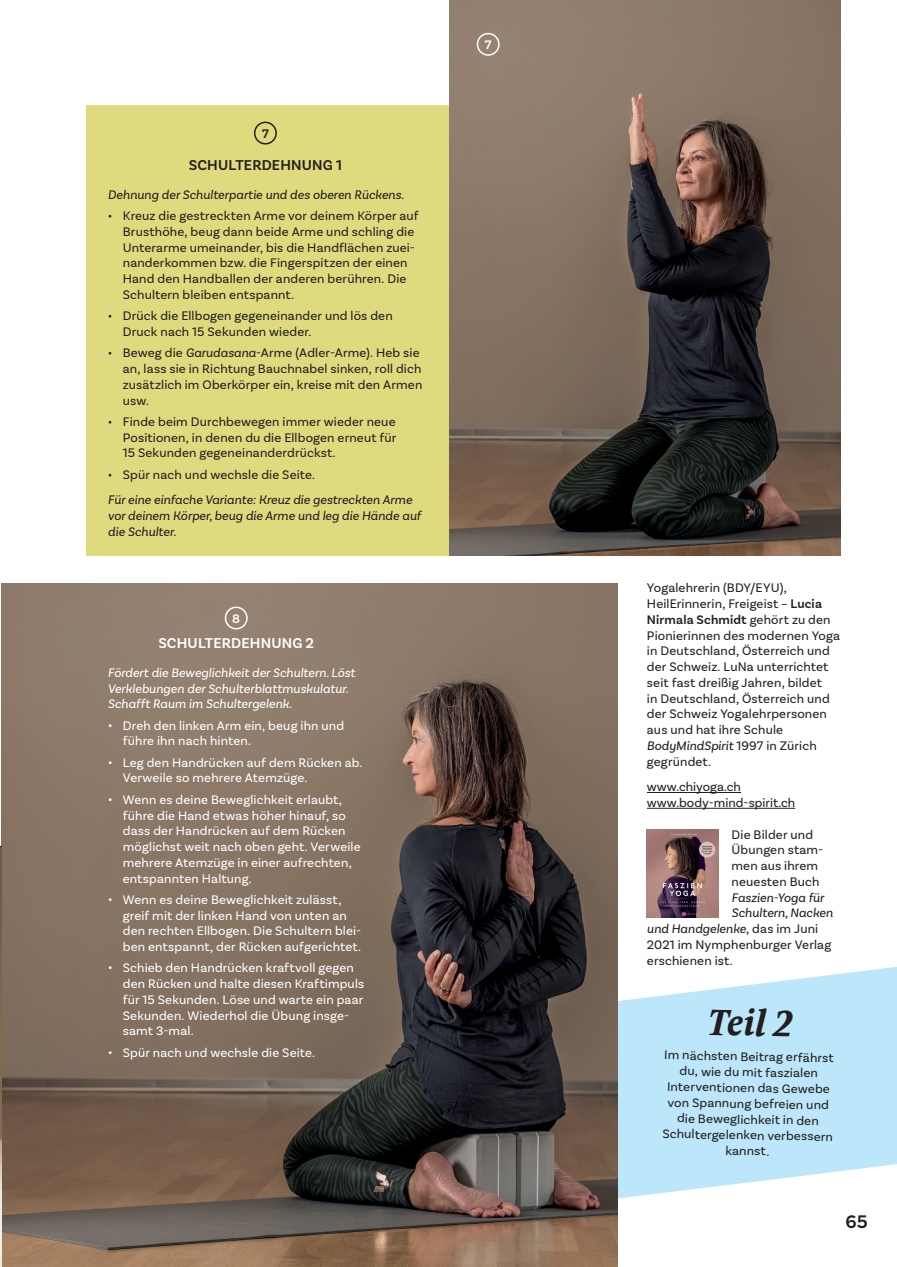
<style>
.page{position:relative;width:897px;height:1267px;background:#fff}
.page>*{position:absolute;margin:0;border:0;box-sizing:border-box;transform-origin:0 0}
.t1{font:italic 700 38.1px "Pona";color:#231f20}
.t2{font:600 19.2px "Basic Sans";color:#231f20}
.t3{font:600 15px "Basic Sans";letter-spacing:.01em;color:#231f20}
.t4{font:600 15px "Basic Sans";letter-spacing:.01em;color:#fff}
.t5{font:13.05px/15.8px "Basic Sans";letter-spacing:.01em;color:#231f20}
.t6{font:13.05px/15.8px "Basic Sans";letter-spacing:.01em;color:#fff}
.t7{font:italic 13.05px/15.8px "Basic Sans";color:#231f20}
.t8{font:italic 13.05px/15.8px "Basic Sans";color:#fff}
.t9{font:600 13.05px "Basic Sans";color:#fff}
.t10{font:600 13.05px "Basic Sans";color:#231f20}
.s1{font-style:italic}
.s2{font-weight:600}
.s3{font-style:normal}
.s4{font-family:"Pona";font-size:12px}
</style>
<div class="page">
<div style="left:87px;top:105px;width:392px;height:450px;background:#e0da7f"></div>
<svg style="left:617px;top:965px;width:279px;height:240px;fill:#bce6fa"></svg>
<img style="left:2px;top:583px;width:615px;height:683px">
<img style="left:449px;top:0;width:391px;height:555px">
<hr style="left:647px;top:792px;width:93px;height:1px;background:#231f20">
<hr style="left:647px;top:807px;width:148px;height:1px;background:#231f20">
<div style="left:254px;top:122px;width:23px;height:22px;border:2px solid #231f20;border-radius:50%"></div>
<div style="left:225px;top:606px;width:23px;height:23px;border:2px solid #fff;border-radius:50%"></div>
<img style="left:0;top:847px;width:1px;height:417px">
<div style="left:476px;top:33px;width:23px;height:23px;border:2px solid #fff;border-radius:50%"></div>
<img style="left:647px;top:829px;width:71px;height:88px">
<p class="t10" style="left:262px;top:126px;width:8px">7</p>
<p class="t3" style="left:189px;top:156px;width:154px">SCHULTERDEHNUNG 1</p>
<p class="t7" style="left:108px;top:186px;width:298px">Dehnung der Schulterpartie und des oberen Rückens.</p>
<p class="t5" style="left:123px;top:208px;width:297px;text-indent:-15px">• Kreuz die gestreckten Arme vor deinem Körper auf Brusthöhe, beug dann beide Arme und schling die Unterarme umeinander, bis die Handflächen zuei&shy;nanderkommen bzw. die Fingerspitzen der einen Hand den Handballen der anderen berühren. Die Schultern bleiben entspannt.</p>
<p class="t5" style="left:123px;top:308px;width:271px;text-indent:-15px">• Drück die Ellbogen gegeneinander und lös den<br>Druck nach 15 Sekunden wieder.</p>
<p class="t5" style="left:123px;top:345px;width:301px;text-indent:-15px">• Beweg die <span class="s1">Garudasana</span>-Arme (Adler-Arme). Heb sie an, lass sie in Richtung Bauchnabel sinken, roll dich zusätzlich im Oberkörper ein, kreise mit den Armen usw.</p>
<p class="t5" style="left:123px;top:413px;width:275px;text-align:justify;text-indent:-15px">• Finde beim Durchbewegen immer wieder neue Positionen, in denen du die Ellbogen erneut für 15 Sekunden gegeneinanderdrückst.</p>
<p class="t5" style="left:108px;top:466px;width:209px">• Spür nach und wechsle die Seite.</p>
<p class="t7" style="left:108px;top:491px;width:315px">Für eine einfache Variante: Kreuz die gestreckten Arme vor deinem Körper, beug die Arme und leg die Hände auf die Schulter.</p>
<p class="t9" style="left:485px;top:37px;width:8px">7</p>
<p class="t5" style="left:647px;top:580px;width:194px">Yogalehrerin (BDY/EYU),<br>HeilErinnerin, Freigeist – <span class="s2">Lucia<br>Nirmala Schmidt</span> gehört zu den<br>Pionierinnen des modernen Yoga in Deutschland, Österreich und der Schweiz. LuNa unterrichtet seit fast dreißig Jahren, bildet<br>in Deutschland, Österreich und der Schweiz Yogalehrpersonen aus und hat ihre Schule<br><span class="s1">BodyMindSpirit</span> 1997 in Zürich gegründet.</p>
<p class="t5" style="left:647px;top:778px;width:150px">www.chiyoga.ch www.body-mind-spirit.ch</p>
<p class="t5" style="left:731px;top:826px;width:93px">Die Bilder und<br>Übungen stam&shy;men aus ihrem neuesten Buch</p>
<p class="t7" style="left:731px;top:889px;width:94px">Faszien-Yoga für</p>
<p class="t7" style="left:731px;top:904px;width:103px">Schultern, Nacken</p>
<p class="t7" style="left:647px;top:920px;width:173px">und Handgelenke<span class="s3">, das im Juni</span></p>
<p class="t5" style="left:647px;top:936px;width:186px">2021 im Nymphenburger Verlag</p>
<p class="t5" style="left:647px;top:952px;width:87px">erschienen ist.</p>
<p class="t9" style="left:232px;top:610px;width:9px">8</p>
<p class="t4" style="left:158px;top:634px;width:157px">SCHULTERDEHNUNG 2</p>
<p class="t8" style="left:108px;top:664px;width:249px">Fördert die Beweglichkeit der Schultern. Löst<br>Verklebungen der Schulterblattmuskulatur.<br>Schafft Raum im Schultergelenk.</p>
<p class="t6" style="left:123px;top:717px;width:223px;text-indent:-15px"><span class="s4">•</span> Dreh den linken Arm ein, beug ihn und führe ihn nach hinten.</p>
<p class="t6" style="left:123px;top:754px;width:241px;text-indent:-15px"><span class="s4">•</span> Leg den Handrücken auf dem Rücken ab.<br>Verweile so mehrere Atemzüge.</p>
<p class="t6" style="left:123px;top:791px;width:239px;text-indent:-15px"><span class="s4">•</span> Wenn es deine Beweglichkeit erlaubt, führe die Hand etwas höher hinauf, so dass der Handrücken auf dem Rücken möglichst weit nach oben geht. Verweile mehrere Atemzüge in einer aufrechten, entspannten Haltung.</p>
<p class="t6" style="left:123px;top:891px;width:240px;text-indent:-15px"><span class="s4">•</span> Wenn es deine Beweglichkeit zulässt, greif mit der linken Hand von unten an den rechten Ellbogen. Die Schultern blei&shy;ben entspannt, der Rücken aufgerichtet.</p>
<p class="t6" style="left:123px;top:959px;width:243px;text-indent:-15px"><span class="s4">•</span> Schieb den Handrücken kraftvoll gegen den Rücken und halte diesen Kraftimpuls für 15 Sekunden. Löse und warte ein paar Sekunden. Wiederhol die Übung insge&shy;samt 3-mal.</p>
<p class="t6" style="left:108px;top:1044px;width:209px"><span class="s4">•</span> Spür nach und wechsle die Seite.</p>
<p class="t5" style="left:664px;top:1046px;width:172px;text-align:center;rotate:1deg">Im nächsten Beitrag erfährst du, wie du mit faszialen<br>Interventionen das Gewebe von Spannung befreien und die Beweglichkeit in den<br>Schultergelenken verbessern kannst.</p>
<h1 class="t1" style="left:708px;top:995px;width:87px;rotate:1deg">Teil 2</h1>
<h2 class="t2" style="left:845px;top:1209px;width:24px">65</h2>
</div>
